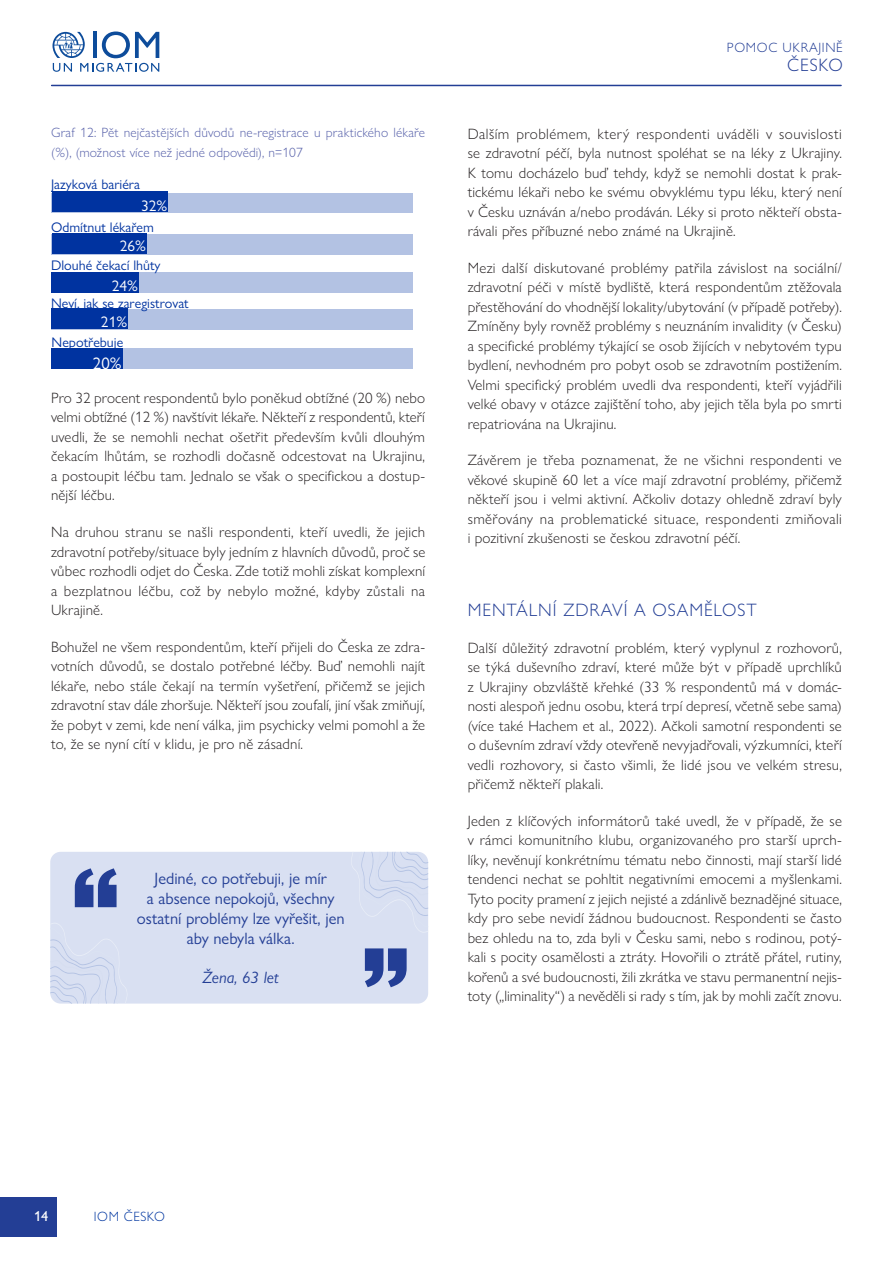
<style>
.page{position:relative;width:893px;height:1263px;background:#fff}
.page>*{position:absolute;margin:0;border:0;box-sizing:border-box;transform-origin:0 0}
.chapter__body_text{font:300 18px "Gill Sans Nova";letter-spacing:.05em;color:#233e95}
.t1{font:16.8px "Gill Sans Nova";color:#fff}
.t2{font:16.5px/19.8px "Gill Sans Nova";color:#233e95;text-align:center}
.t3{font:italic 16.5px "Gill Sans Nova";color:#233e95}
.t4{font:15.45px "Gill Sans Nova";color:#fff}
.chapter__body_text-2{font:300 15px/19.5px "Gill Sans Nova";letter-spacing:.01em;color:#231f20;text-align:justify}
.t5{font:14.25px "Gill Sans Nova";color:#fff}
.t6{font:13.95px "Gill Sans Nova";color:#0033a0}
.chapter__body_text-3{font:300 13.5px/19.5px "Gill Sans Nova";letter-spacing:.01em;color:#5660a9}
.t7{font:300 13.5px "Gill Sans Nova";letter-spacing:.05em;color:#233e95}
.t8{font:300 13.5px "Gill Sans Nova";letter-spacing:.04em;color:#0036a0}
</style>
<div class="page">
<div style="left:0;top:1197px;width:57px;height:39px;background:#233e95"></div>
<hr style="left:52px;top:85px;width:789px;height:1px;background:#233e95">
<svg style="left:52px;top:32px;width:107px;height:40px"></svg>
<div style="left:51px;top:193px;width:361px;height:20px;background:#b3c2e3"></div>
<div style="left:51px;top:234px;width:361px;height:21px;background:#b3c2e3"></div>
<div style="left:51px;top:273px;width:361px;height:20px;background:#b3c2e3"></div>
<div style="left:51px;top:309px;width:361px;height:20px;background:#b3c2e3"></div>
<div style="left:51px;top:348px;width:361px;height:20px;background:#b3c2e3"></div>
<div style="left:52px;top:192px;width:116px;height:20px;background:#0033a0"></div>
<div style="left:52px;top:234px;width:95px;height:20px;background:#0033a0"></div>
<div style="left:51px;top:272px;width:88px;height:20px;background:#0033a0"></div>
<div style="left:51px;top:308px;width:77px;height:21px;background:#0033a0"></div>
<div style="left:51px;top:348px;width:72px;height:20px;background:#0033a0"></div>
<div style="left:50px;top:852px;width:378px;height:151px;background:#d9e0f2;border-radius:10px"></div>
<svg style="left:75px;top:868px;width:42px;height:39px"></svg>
<svg style="left:365px;top:948px;width:42px;height:39px"></svg>
<svg style="left:352px;top:852px;width:76px;height:80px"></svg>
<svg style="left:50px;top:923px;width:75px;height:80px"></svg>
<p class="chapter__body_text-3" style="left:51px;top:123px;width:376px">Graf 12: Pět nejčastějších důvodů ne-registrace u praktického lékaře (%), (možnost více než jedné odpovědi), n=107</p>
<p class="t6" style="left:51px;top:176px;width:90px">Jazyková bariéra</p>
<p class="t6" style="left:51px;top:219px;width:104px">Odmítnut lékařem</p>
<p class="t6" style="left:51px;top:257px;width:111px">Dlouhé čekací lhůty</p>
<p class="t6" style="left:51px;top:295px;width:139px">Neví, jak se zaregistrovat</p>
<p class="t6" style="left:52px;top:334px;width:73px">Nepotřebuje</p>
<p class="t4" style="left:141px;top:196px;width:28px">32%</p>
<p class="t4" style="left:120px;top:236px;width:28px">26%</p>
<p class="t4" style="left:112px;top:276px;width:28px">24%</p>
<p class="t4" style="left:101px;top:312px;width:28px">21%</p>
<p class="t1" style="left:93px;top:353px;width:30px">20%</p>
<p class="chapter__body_text-2" style="left:51px;top:388px;width:376px">Pro 32 procent respondentů bylo poněkud obtížné (20 %) nebo velmi obtížné (12 %) navštívit lékaře. Někteří z respondentů, kteří uvedli, že se nemohli nechat ošetřit především kvůli dlouhým čekacím lhůtám, se rozhodli dočasně odcestovat na Ukrajinu, a postoupit léčbu tam. Jednalo se však o specifickou a dostup&shy;nější léčbu.</p>
<p class="chapter__body_text-2" style="left:51px;top:522px;width:376px">Na druhou stranu se našli respondenti, kteří uvedli, že jejich zdravotní potřeby/situace byly jedním z hlavních důvodů, proč se vůbec rozhodli odjet do Česka. Zde totiž mohli získat komplexní a bezplatnou léčbu, což by nebylo možné, kdyby zůstali na Ukrajině.</p>
<p class="chapter__body_text-2" style="left:51px;top:636px;width:376px">Bohužel ne všem respondentům, kteří přijeli do Česka ze zdra&shy;votních důvodů, se dostalo potřebné léčby. Buď nemohli najít lékaře, nebo stále čekají na termín vyšetření, přičemž se jejich zdravotní stav dále zhoršuje. Někteří jsou zoufalí, jiní však zmiňují, že pobyt v zemi, kde není válka, jim psychicky velmi pomohl a že to, že se nyní cítí v klidu, je pro ně zásadní.</p>
<p class="t2" style="left:137px;top:869px;width:209px">Jediné, co potřebuji, je mír<br>a absence nepokojů, všechny ostatní problémy lze vyřešit, jen aby nebyla válka.</p>
<p class="t3" style="left:203px;top:968px;width:78px">Žena, 63 let</p>
<p class="t7" style="left:727px;top:40px;width:117px">POMOC UKRAJINĚ</p>
<p class="chapter__body_text" style="left:787px;top:54px;width:57px">ČESKO</p>
<p class="chapter__body_text-2" style="left:468px;top:123px;width:376px">Dalším problémem, který respondenti uváděli v souvislosti se zdravotní péčí, byla nutnost spoléhat se na léky z Ukrajiny.<br>K tomu docházelo buď tehdy, když se nemohli dostat k prak&shy;tickému lékaři nebo ke svému obvyklému typu léku, který není v Česku uznáván a/nebo prodáván. Léky si proto někteří obsta&shy;rávali přes příbuzné nebo známé na Ukrajině.</p>
<p class="chapter__body_text-2" style="left:468px;top:258px;width:376px">Mezi další diskutované problémy patřila závislost na sociální/ zdravotní péči v místě bydliště, která respondentům ztěžovala přestěhování do vhodnější lokality/ubytování (v případě potřeby).<br>Zmíněny byly rovněž problémy s neuznáním invalidity (v Česku) a specifické problémy týkající se osob žijících v nebytovém typu bydlení, nevhodném pro pobyt osob se zdravotním postižením.<br>Velmi specifický problém uvedli dva respondenti, kteří vyjádřili velké obavy v otázce zajištění toho, aby jejich těla byla po smrti repatriována na Ukrajinu.</p>
<p class="chapter__body_text-2" style="left:468px;top:450px;width:376px">Závěrem je třeba poznamenat, že ne všichni respondenti ve věkové skupině 60 let a více mají zdravotní problémy, přičemž někteří jsou i velmi aktivní. Ačkoliv dotazy ohledně zdraví byly směřovány na problematické situace, respondenti zmiňovali i pozitivní zkušenosti se českou zdravotní péčí.</p>
<p class="chapter__body_text" style="left:468px;top:599px;width:291px">MENTÁLNÍ ZDRAVÍ A OSAMĚLOST</p>
<p class="chapter__body_text-2" style="left:468px;top:638px;width:376px">Další důležitý zdravotní problém, který vyplynul z rozhovorů, se týká duševního zdraví, které může být v případě uprchlíků z Ukrajiny obzvláště křehké (33 % respondentů má v domác&shy;nosti alespoň jednu osobu, která trpí depresí, včetně sebe sama) (více také Hachem et al., 2022). Ačkoli samotní respondenti se o duševním zdraví vždy otevřeně nevyjadřovali, výzkumníci, kteří vedli rozhovory, si často všimli, že lidé jsou ve velkém stresu, přičemž někteří plakali.</p>
<p class="chapter__body_text-2" style="left:468px;top:811px;width:376px">Jeden z klíčových informátorů také uvedl, že v případě, že se v rámci komunitního klubu, organizovaného pro starší uprch&shy;líky, nevěnují konkrétnímu tématu nebo činnosti, mají starší lidé tendenci nechat se pohltit negativními emocemi a myšlenkami.<br>Tyto pocity pramení z jejich nejisté a zdánlivě beznadějné situace, kdy pro sebe nevidí žádnou budoucnost. Respondenti se často bez ohledu na to, zda byli v Česku sami, nebo s rodinou, potý&shy;kali s pocity osamělosti a ztráty. Hovořili o ztrátě přátel, rutiny, kořenů a své budoucnosti, žili zkrátka ve stavu permanentní nejis&shy;toty („liminality“) a nevěděli si rady s tím, jak by mohli začít znovu.</p>
<p class="t5" style="left:34px;top:1208px;width:16px">14</p>
<p class="t8" style="left:94px;top:1208px;width:73px">IOM ČESKO</p>
</div>
